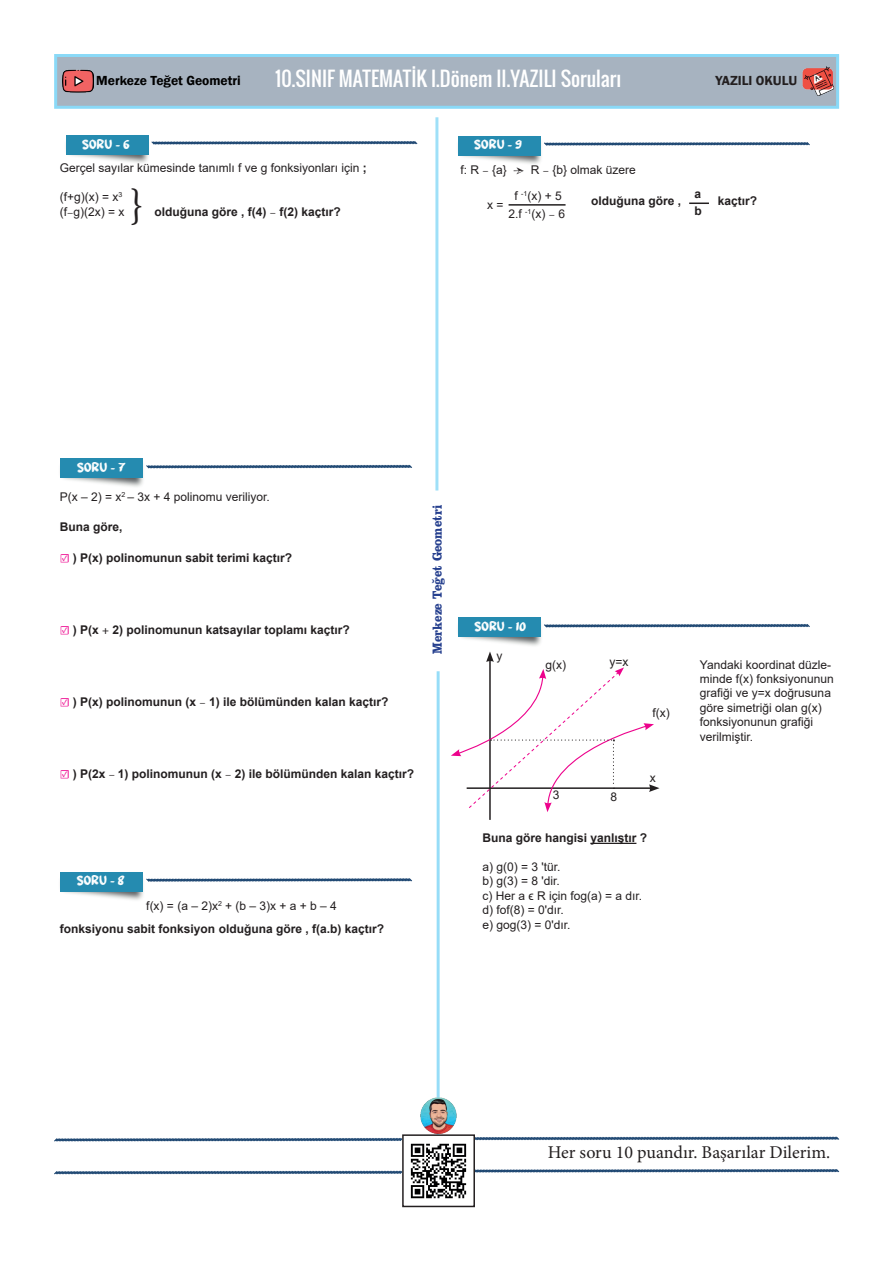
<style>
.page{position:relative;width:893px;height:1263px;background:#fff}
.page>*{position:absolute;margin:0;border:0;box-sizing:border-box;transform-origin:0 0}
.t1{font:42px "Minion Pro";color:#231f20}
.t2{font:19.5px "Oswald";color:#fff}
.t3{font:18px "Minion Pro";color:#231f20}
.t4{font:700 13.5px "Clarendon BT";color:#253f8e;scale:.88 1}
.t5{font:600 13.5px "Franklin Gothic";color:#000}
.t6{font:600 13.5px "Franklin Gothic";color:#231f20}
.t7{font:12.45px "a Aksi Mosi";color:#fff}
.t8{font:12px/14.4px "Arial";color:#231f20}
.t9{font:700 12px/17px "Arial";color:#231f20}
.s1{font-weight:700}
.s2{font-family:"Minion Pro"}
.s3{font-family:"Minion Pro";font-weight:400}
.s4{font-family:"Minion Pro";color:#ed028c}
.s5{font-weight:400}
</style>
<div class="page">
<svg style="left:54px;top:1138px;width:348px;height:4px"></svg>
<svg style="left:475px;top:1136px;width:365px;height:5px"></svg>
<hr style="left:435px;top:117px;width:3px;height:373px;background:#00aeef">
<hr style="left:437px;top:671px;width:3px;height:474px;background:#00aeef">
<svg style="left:54px;top:54px;width:785px;height:55px;background:#a3b7c6"></svg>
<img style="left:66px;top:154px;width:83px;height:9px">
<div style="left:66px;top:135px;width:83px;height:19px;background:#258bb0"></div>
<svg style="left:151px;top:141px;width:267px;height:4px"></svg>
<img style="left:60px;top:458px;width:84px;height:29px">
<div style="left:61px;top:459px;width:82px;height:19px;background:#258bb0"></div>
<svg style="left:146px;top:464px;width:266px;height:5px"></svg>
<img style="left:60px;top:872px;width:84px;height:28px">
<div style="left:61px;top:872px;width:82px;height:19px;background:#258bb0"></div>
<svg style="left:146px;top:878px;width:266px;height:4px"></svg>
<img style="left:458px;top:147px;width:84px;height:17px">
<div style="left:458px;top:136px;width:83px;height:19px;background:#258bb0"></div>
<svg style="left:544px;top:142px;width:266px;height:4px"></svg>
<img style="left:458px;top:617px;width:84px;height:29px">
<div style="left:458px;top:618px;width:83px;height:19px;background:#258bb0"></div>
<svg style="left:544px;top:624px;width:266px;height:4px"></svg>
<svg style="left:54px;top:1170px;width:348px;height:5px"></svg>
<svg style="left:475px;top:1169px;width:365px;height:4px"></svg>
<img style="left:410px;top:1137px;width:57px;height:62px">
<div style="left:402px;top:1134px;width:73px;height:73px;border:2px solid #231f20"></div>
<img style="left:62px;top:69px;width:31px;height:24px">
<img style="left:802px;top:67px;width:37px;height:28px">
<img style="left:420px;top:1098px;width:37px;height:36px">
<hr style="left:509px;top:204px;width:57px;height:2px;background:#231f20">
<svg style="left:689px;top:203px;width:20px;height:1px"></svg>
<hr style="left:489px;top:660px;width:2px;height:160px;background:#231f20">
<svg style="left:451px;top:651px;width:208px;height:161px"></svg>
<hr style="left:590px;top:843px;width:46px;height:1px;background:#231f20">
<h2 class="t2" style="left:275px;top:64px;width:348px">10.SINIF MATEMATİK I.Dönem II.YAZILI Soruları</h2>
<p class="t5" style="left:96px;top:72px;width:146px">Merkeze Teğet Geometri</p>
<p class="t6" style="left:715px;top:72px;width:83px">YAZILI OKULU</p>
<p class="t7" style="left:82px;top:138px;width:49px">SORU - 6</p>
<p class="t7" style="left:474px;top:139px;width:49px">SORU - 9</p>
<p class="t8" style="left:60px;top:161px;width:308px">Gerçel sayılar kümesinde tanımlı f ve g fonksiyonları için <span class="s1">;</span></p>
<p class="t8" style="left:60px;top:190px;width:66px">(f+g)(x) = x<sup>3 </sup>(f<span class="s2">–</span>g)(2x) = x</p>
<h1 class="t1" style="left:129px;top:176px;width:16px">}</h1>
<p class="t9" style="left:155px;top:203px;width:188px">olduğuna göre , f(4) <span class="s3">–</span> f(2) kaçtır?</p>
<p class="t8" style="left:460px;top:163px;width:177px">f: R <span class="s2">–</span> {a} <span class="s2">→</span> R <span class="s2">–</span> {b} olmak üzere</p>
<p class="t8" style="left:487px;top:198px;width:18px">x =</p>
<p class="t8" style="left:509px;top:187px;width:58px;line-height:17.9px;text-align:center">f <sup>-1</sup>(x) + 5<br>2.f <sup>-1</sup>(x) <span class="s2">–</span> 6</p>
<p class="t9" style="left:591px;top:192px;width:92px">olduğuna göre ,</p>
<p class="t9" style="left:718px;top:192px;width:41px">kaçtır?</p>
<p class="t9" style="left:694px;top:186px;width:9px">a b</p>
<p class="t7" style="left:77px;top:462px;width:50px">SORU - 7</p>
<p class="t8" style="left:60px;top:489px;width:211px">P(x – 2) = x<sup>2</sup> – 3x + 4 polinomu veriliyor.</p>
<p class="t9" style="left:60px;top:519px;width:64px">Buna göre,</p>
<p class="t9" style="left:60px;top:549px;width:234px"><span class="s4">☑</span> ) P(x) polinomunun sabit terimi kaçtır?</p>
<p class="t9" style="left:60px;top:621px;width:291px"><span class="s4">☑</span> ) P(x <span class="s2">+</span> 2) polinomunun katsayılar toplamı kaçtır?</p>
<p class="t9" style="left:60px;top:693px;width:330px"><span class="s4">☑</span> ) P(x) polinomunun (x <span class="s3">–</span> 1) ile bölümünden kalan kaçtır?</p>
<p class="t4" style="left:429px;top:654px;width:170px;rotate:-90deg">Merkeze Teğet Geometri</p>
<p class="t9" style="left:60px;top:765px;width:356px"><span class="s4">☑</span> ) P(2x <span class="s3">–</span> 1) polinomunun (x <span class="s3">–</span> 2) ile bölümünden kalan kaçtır?</p>
<p class="t7" style="left:77px;top:875px;width:49px">SORU - 8</p>
<p class="t9" style="left:60px;top:895px;width:326px;line-height:22.4px;text-indent:86px"><span class="s5">f(x) = (a – 2)x</span><sup>2</sup> <span class="s5">+ (b – 3)x + a + b – 4 </span>fonksiyonu sabit fonksiyon olduğuna göre , f(a.b) kaçtır?</p>
<p class="t7" style="left:474px;top:621px;width:53px">SORU - 10</p>
<p class="t8" style="left:496px;top:649px;width:7px">y</p>
<p class="t8" style="left:545px;top:658px;width:22px">g(x)</p>
<p class="t8" style="left:609px;top:654px;width:21px">y=x</p>
<p class="t8" style="left:652px;top:705px;width:19px">f(x)</p>
<p class="t8" style="left:553px;top:788px;width:8px">3</p>
<p class="t8" style="left:610px;top:789px;width:8px">8</p>
<p class="t8" style="left:650px;top:771px;width:7px">x</p>
<p class="t9" style="left:482px;top:829px;width:166px">Buna göre hangisi yanlıştır ?</p>
<p class="t8" style="left:482px;top:859px;width:161px">a) g(0) = 3 'tür.<br>b) g(3) = 8 'dir.<br>c) Her a ϵ R için fog(a) = a dır. d) fof(8) = 0'dır.<br>e) gog(3) = 0'dır.</p>
<p class="t8" style="left:700px;top:657px;width:136px">Yandaki koordinat düzle&shy;minde f(x) fonksiyonunun grafiği ve y=x doğrusuna göre simetriği olan g(x) fonksiyonunun grafiği verilmiştir.</p>
<h3 class="t3" style="left:548px;top:1140px;width:284px">Her soru 10 puandır. Başarılar Dilerim.</h3>
</div>
